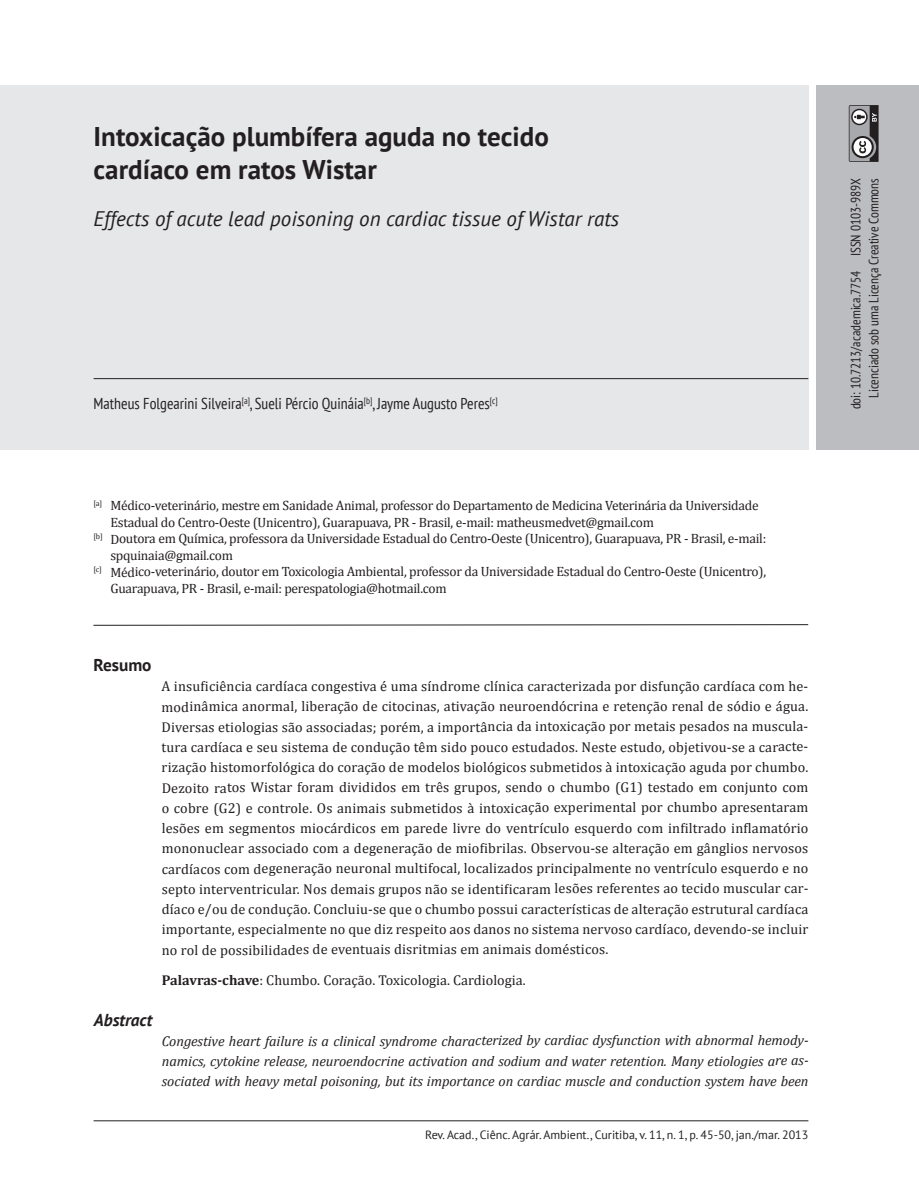
<style>
.page{position:relative;width:919px;height:1191px;background:#fff}
.page>*{position:absolute;margin:0;border:0;box-sizing:border-box;transform-origin:0 0}
.Título_Artigo{font:700 27px/33px "PT Sans";color:#231f20}
.Título_-_Língua_Estr{font:italic 21px "PT Sans";color:#231f20}
.Título_-_Abstract{font:italic 700 17.25px "PT Sans";color:#231f20}
.Título_-_Resumo{font:700 17.25px "PT Sans";color:#231f20}
.Nomes_-_Autores{font:condensed 15.75px "PT Sans";color:#231f20}
.Texto_-_Resumo{font:14.25px/20.2px "Cambria";letter-spacing:.005em;color:#231f20;text-align:justify}
.Texto_-_Abstract_EN{font:italic 14.25px/20.2px "Cambria";letter-spacing:-.005em;color:#231f20;text-align:justify}
.Palavras-chave{font:14.25px "Cambria";letter-spacing:-.005em;color:#231f20}
.Lista_-_Autores{font:13.5px/16.5px "Cambria";letter-spacing:-.025em;color:#231f20}
.Cabeçalho_Commons{font:condensed 13.5px "PT Sans";color:#231f20}
.Rodapé{font:12px "PT Sans";color:#231f20}
.s1{font-weight:700}
</style>
<div class="page">
<hr style="left:94px;top:1120px;width:714px;height:1px;background:#231f20">
<div style="left:0;top:85px;width:808px;height:365px;background:#e6e7e9"></div>
<div style="left:816px;top:85px;width:102px;height:365px;background:#bcbdc0"></div>
<svg style="left:848px;top:105px;width:30px;height:57px;background:#838284"></svg>
<hr style="left:94px;top:378px;width:714px;height:1px;background:#231f20">
<svg style="left:93px;top:624px;width:715px;height:2px"></svg>
<p class="Título_Artigo" style="left:94px;top:119px;width:457px">Intoxicação plumbífera aguda no tecido cardíaco em ratos Wistar</p>
<p class="Título_-_Língua_Estr" style="left:94px;top:205px;width:527px">Effects of acute lead poisoning on cardiac tissue of Wistar rats</p>
<p class="Nomes_-_Autores" style="left:94px;top:394px;width:405px">Matheus Folgearini Silveira<sup>[a]</sup>, Sueli Pércio Quináia<sup>[b]</sup>, Jayme Augusto Peres<sup>[c]</sup></p>
<p class="Lista_-_Autores" style="left:110px;top:497px;width:649px;text-indent:-17px"><sup>[a]</sup> Médico-veterinário, mestre em Sanidade Animal, professor do Departamento de Medicina Veterinária da Universidade<br>Estadual do Centro-Oeste (Unicentro), Guarapuava, PR - Brasil, e-mail: matheusmedvet@gmail.com</p>
<p class="Lista_-_Autores" style="left:110px;top:530px;width:657px;text-indent:-17px"><sup>[b]</sup> Doutora em Química, professora da Universidade Estadual do Centro-Oeste (Unicentro), Guarapuava, PR - Brasil, e-mail: spquinaia@gmail.com</p>
<p class="Lista_-_Autores" style="left:110px;top:563px;width:657px;text-indent:-17px"><sup>[c]</sup> Médico-veterinário, doutor em Toxicologia Ambiental, professor da Universidade Estadual do Centro-Oeste (Unicentro),<br>Guarapuava, PR - Brasil, e-mail: perespatologia@hotmail.com</p>
<p class="Título_-_Resumo" style="left:93px;top:653px;width:60px">Resumo</p>
<p class="Texto_-_Resumo" style="left:161px;top:676px;width:648px">A insuficiência cardíaca congestiva é uma síndrome clínica caracterizada por disfunção cardíaca com he&shy;modinâmica anormal, liberação de citocinas, ativação neuroendócrina e retenção renal de sódio e água.<br>Diversas etiologias são associadas; porém, a importância da intoxicação por metais pesados na muscula&shy;tura cardíaca e seu sistema de condução têm sido pouco estudados. Neste estudo, objetivou-se a caracte&shy;rização histomorfológica do coração de modelos biológicos submetidos à intoxicação aguda por chumbo.<br>Dezoito ratos Wistar foram divididos em três grupos, sendo o chumbo (G1) testado em conjunto com o cobre (G2) e controle. Os animais submetidos à intoxicação experimental por chumbo apresentaram lesões em segmentos miocárdicos em parede livre do ventrículo esquerdo com infiltrado inflamatório mononuclear associado com a degeneração de miofibrilas. Observou-se alteração em gânglios nervosos cardíacos com degeneração neuronal multifocal, localizados principalmente no ventrículo esquerdo e no septo interventricular. Nos demais grupos não se identificaram lesões referentes ao tecido muscular car&shy;díaco e/ou de condução. Concluiu-se que o chumbo possui características de alteração estrutural cardíaca importante, especialmente no que diz respeito aos danos no sistema nervoso cardíaco, devendo-se incluir no rol de possibilidades de eventuais disritmias em animais domésticos.</p>
<p class="Palavras-chave" style="left:162px;top:971px;width:365px"><span class="s1">Palavras-chave</span>: Chumbo. Coração. Toxicologia. Cardiologia.</p>
<p class="Título_-_Abstract" style="left:94px;top:1008px;width:60px">Abstract</p>
<p class="Texto_-_Abstract_EN" style="left:162px;top:1030px;width:648px">Congestive heart failure is a clinical syndrome characterized by cardiac dysfunction with abnormal hemody&shy;namics, cytokine release, neuroendocrine activation and sodium and water retention. Many etiologies are as&shy;sociated with heavy metal poisoning, but its importance on cardiac muscle and conduction system have been</p>
<p class="Rodapé" style="left:425px;top:1126px;width:384px">Rev. Acad., Ciênc. Agrár. Ambient., Curitiba, v. 11, n. 1, p. 45-50, jan./mar. 2013</p>
<p class="Cabeçalho_Commons" style="left:847px;top:409px;width:233px;rotate:-90deg">doi: 10.7213/academica.7754 ISSN 0103-989X</p>
<p class="Cabeçalho_Commons" style="left:865px;top:398px;width:221px;rotate:-90deg">Licenciado sob uma Licença Creative Commons</p>
</div>
